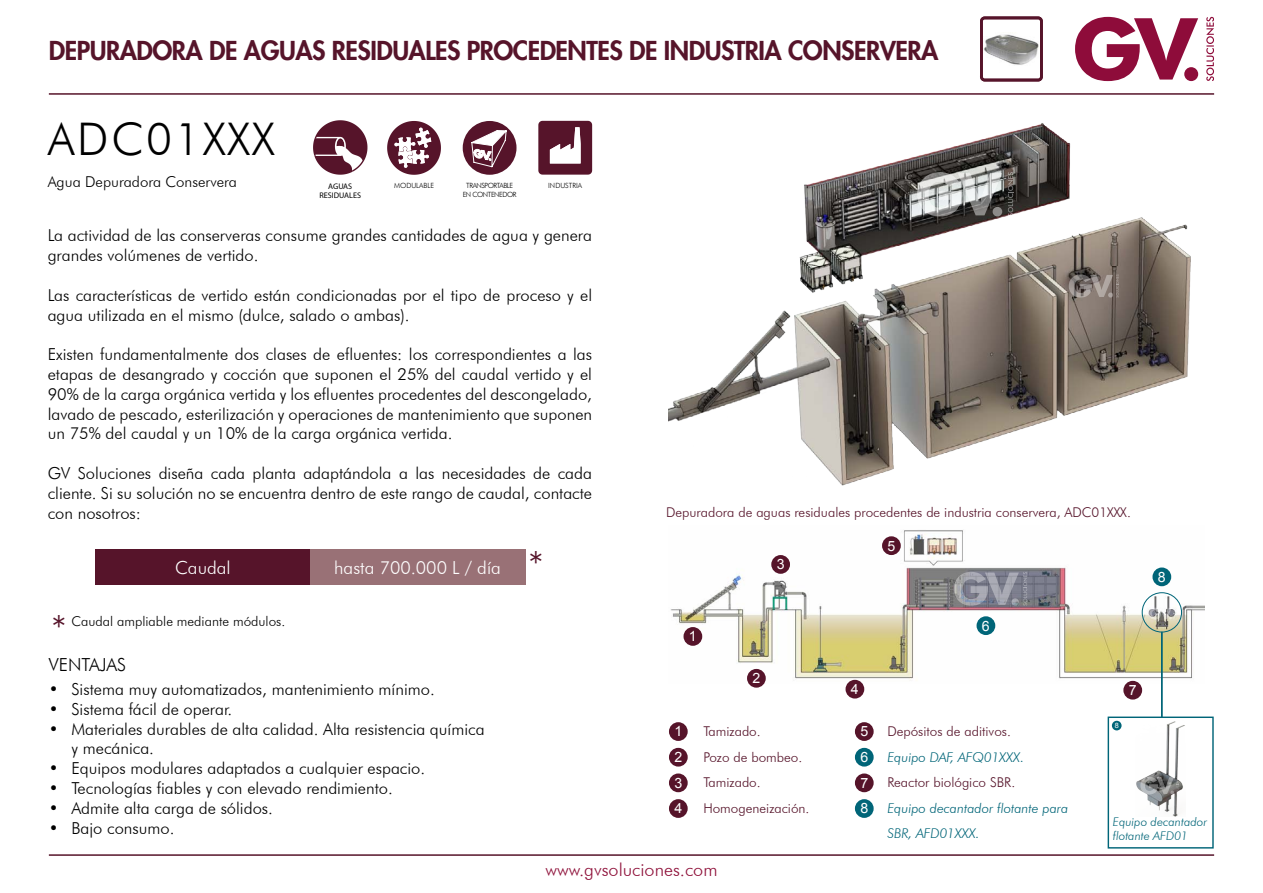
<style>
.page{position:relative;width:1263px;height:893px;background:#fff}
.page>*{position:absolute;margin:0;border:0;box-sizing:border-box;transform-origin:0 0}
.t1{font:300 45px "Futura BT";letter-spacing:.06em;color:#000}
.t2{font:300 37.5px "Futura BT";color:#56142a}
.t3{font:800 25.5px "Futura LT";letter-spacing:-.02em;color:#56142a}
.t4{font:300 18px "Futura BT";color:#fff}
.t5{font:300 18px "Futura BT";color:#8f123b}
.t6{font:300 18px "Futura BT";color:#000}
.t7{font:300 16.5px/19.8px "Futura BT";color:#000}
.t8{font:300 15px "Futura BT";color:#000}
.t9{font:14.25px "Arial";color:#fff}
.t10{font:300 13.5px "Futura BT";color:#56142a}
.t11{font:italic 300 13.5px/25.5px "Futura BT";color:#006578}
.t12{font:300 13.5px "Futura BT";color:#000}
.t13{font:italic 300 12px/14.4px "Futura BT";color:#006578}
.t14{font:8.1px/9.8px "Myriad Pro";color:#000;text-align:center}
.t15{font:7.35px "Arial";color:#fff}
.t16{font:300 7.2px/8.6px "Futura BT";letter-spacing:-.06em;color:#000;text-align:center}
.t17{font:300 7.2px "Futura BT";color:#000}
</style>
<div class="page">
<svg style="left:1075px;top:17px;width:123px;height:64px"></svg>
<svg style="left:1206px;top:17px;width:8px;height:64px"></svg>
<div style="left:1184px;top:67px;width:14px;height:14px;background:#8e0c3a;border-radius:50%"></div>
<hr style="left:49px;top:93px;width:1165px;height:2px;background:#56142a">
<hr style="left:49px;top:854px;width:1165px;height:2px;background:#56142a">
<img style="left:670px;top:530px;width:535px;height:153px">
<svg style="left:387px;top:121px;width:54px;height:54px"></svg>
<div style="left:463px;top:121px;width:53px;height:54px;background:#56142a;border-radius:50%"></div>
<svg style="left:471px;top:130px;width:36px;height:37px"></svg>
<svg style="left:538px;top:121px;width:54px;height:54px"></svg>
<svg style="left:980px;top:16px;width:63px;height:66px"></svg>
<img style="left:983px;top:33px;width:57px;height:32px">
<svg style="left:313px;top:120px;width:54px;height:55px"></svg>
<div style="left:96px;top:549px;width:214px;height:36px;background:#56142a"></div>
<div style="left:310px;top:549px;width:215px;height:36px;background:#997176"></div>
<div style="left:669px;top:722px;width:19px;height:19px;background:#56142a;border-radius:50%"></div>
<div style="left:669px;top:748px;width:19px;height:19px;background:#56142a;border-radius:50%"></div>
<div style="left:669px;top:773px;width:19px;height:19px;background:#56142a;border-radius:50%"></div>
<div style="left:669px;top:799px;width:19px;height:19px;background:#56142a;border-radius:50%"></div>
<div style="left:855px;top:722px;width:19px;height:19px;background:#56142a;border-radius:50%"></div>
<div style="left:855px;top:773px;width:19px;height:19px;background:#56142a;border-radius:50%"></div>
<div style="left:855px;top:799px;width:19px;height:19px;background:#006578;border-radius:50%"></div>
<div style="left:1107px;top:716px;width:107px;height:132px;border:1px solid #006578"></div>
<div style="left:1112px;top:721px;width:9px;height:9px;background:#006578;border-radius:50%"></div>
<div style="left:683px;top:627px;width:19px;height:19px;background:#56142a;border-radius:50%"></div>
<div style="left:747px;top:669px;width:19px;height:19px;background:#56142a;border-radius:50%"></div>
<div style="left:771px;top:555px;width:19px;height:19px;background:#56142a;border-radius:50%"></div>
<div style="left:845px;top:680px;width:19px;height:18px;background:#56142a;border-radius:50%"></div>
<div style="left:882px;top:536px;width:19px;height:19px;background:#56142a;border-radius:50%"></div>
<div style="left:976px;top:616px;width:19px;height:19px;background:#006578;border-radius:50%"></div>
<div style="left:1123px;top:681px;width:19px;height:19px;background:#56142a;border-radius:50%"></div>
<div style="left:1152px;top:567px;width:19px;height:19px;background:#006578;border-radius:50%"></div>
<div style="left:855px;top:748px;width:19px;height:19px;background:#006578;border-radius:50%"></div>
<img style="left:669px;top:123px;width:522px;height:363px">
<img style="left:1136px;top:721px;width:49px;height:96px">
<hr style="left:1161px;top:632px;width:2px;height:85px;background:#006578">
<div style="left:1142px;top:592px;width:40px;height:40px;border:1px solid #006578;border-radius:50%"></div>
<svg style="left:1008px;top:172px;width:5px;height:44px"></svg>
<svg style="left:917px;top:172px;width:85px;height:44px;background:#a3a5a3"></svg>
<svg style="left:1069px;top:274px;width:50px;height:24px"></svg>
<svg style="left:954px;top:572px;width:73px;height:34px;background:#8e909b"></svg>
<svg style="left:1149px;top:608px;width:26px;height:12px"></svg>
<svg style="left:1140px;top:777px;width:38px;height:17px"></svg>
<p class="t3" style="left:49px;top:33px;width:891px">DEPURADORA DE AGUAS RESIDUALES PROCEDENTES DE INDUSTRIA CONSERVERA</p>
<p class="t1" style="left:48px;top:112px;width:228px">ADC01XXX</p>
<p class="t8" style="left:48px;top:173px;width:191px">Agua Depuradora Conservera</p>
<p class="t17" style="left:394px;top:181px;width:42px">MODULABLE</p>
<p class="t16" style="left:463px;top:181px;width:55px">TRANSPORTABLE<br>EN CONTENEDOR</p>
<p class="t17" style="left:548px;top:181px;width:35px">INDUSTRIA</p>
<p class="t7" style="left:48px;top:226px;width:546px">La actividad de las conserveras consume grandes cantidades de agua y genera grandes volúmenes de vertido.</p>
<p class="t7" style="left:48px;top:285px;width:546px">Las características de vertido están condicionadas por el tipo de proceso y el agua utilizada en el mismo (dulce, salado o ambas).</p>
<p class="t7" style="left:48px;top:344px;width:546px;text-align:justify">Existen fundamentalmente dos clases de efluentes: los correspondientes a las etapas de desangrado y cocción que suponen el 25% del caudal vertido y el 90% de la carga orgánica vertida y los efluentes procedentes del descongelado, lavado de pescado, esterilización y operaciones de mantenimiento que suponen un 75% del caudal y un 10% de la carga orgánica vertida.</p>
<p class="t7" style="left:48px;top:463px;width:546px;text-align:justify">GV Soluciones diseña cada planta adaptándola a las necesidades de cada cliente. Si su solución no se encuentra dentro de este rango de caudal, contacte con nosotros:</p>
<p class="t14" style="left:319px;top:181px;width:43px">AGUAS<br>RESIDUALES</p>
<p class="t4" style="left:175px;top:557px;width:57px">Caudal</p>
<p class="t4" style="left:334px;top:557px;width:168px">hasta 700.000 L / día</p>
<p class="t2" style="left:51px;top:606px;width:17px">*</p>
<p class="t12" style="left:71px;top:613px;width:215px">Caudal ampliable mediante módulos.</p>
<p class="t6" style="left:49px;top:653px;width:79px">VENTAJAS</p>
<p class="t7" style="left:49px;top:679px;width:387px">• Sistema muy automatizados, mantenimiento mínimo.</p>
<p class="t7" style="left:49px;top:699px;width:185px">• Sistema fácil de operar.</p>
<p class="t7" style="left:71px;top:719px;width:415px;text-indent:-23px">• Materiales durables de alta calidad. Alta resistencia química y mecánica.</p>
<p class="t7" style="left:49px;top:758px;width:378px">• Equipos modulares adaptados a cualquier espacio.</p>
<p class="t7" style="left:49px;top:778px;width:345px">• Tecnologías fiables y con elevado rendimiento.</p>
<p class="t7" style="left:49px;top:798px;width:226px">• Admite alta carga de sólidos.</p>
<p class="t7" style="left:49px;top:818px;width:127px">• Bajo consumo.</p>
<p class="t2" style="left:528px;top:542px;width:17px">*</p>
<p class="t10" style="left:666px;top:504px;width:466px">Depuradora de aguas residuales procedentes de industria conservera, ADC01XXX.</p>
<p class="t9" style="left:777px;top:555px;width:9px">3</p>
<p class="t9" style="left:689px;top:627px;width:9px">1</p>
<p class="t9" style="left:752px;top:669px;width:9px">2</p>
<p class="t9" style="left:674px;top:722px;width:9px">1</p>
<p class="t9" style="left:674px;top:748px;width:9px">2</p>
<p class="t9" style="left:674px;top:773px;width:9px">3</p>
<p class="t9" style="left:674px;top:799px;width:9px">4</p>
<p class="t10" style="left:703px;top:723px;width:59px">Tamizado.</p>
<p class="t10" style="left:703px;top:749px;width:100px">Pozo de bombeo.</p>
<p class="t10" style="left:703px;top:774px;width:59px">Tamizado.</p>
<p class="t10" style="left:703px;top:800px;width:108px">Homogeneización.</p>
<p class="t9" style="left:887px;top:536px;width:9px">5</p>
<p class="t9" style="left:982px;top:616px;width:9px">6</p>
<p class="t9" style="left:851px;top:680px;width:9px">4</p>
<p class="t9" style="left:860px;top:722px;width:9px">5</p>
<p class="t9" style="left:860px;top:748px;width:9px">6</p>
<p class="t9" style="left:860px;top:773px;width:9px">7</p>
<p class="t9" style="left:860px;top:799px;width:9px">8</p>
<p class="t10" style="left:887px;top:723px;width:125px">Depósitos de aditivos.</p>
<p class="t11" style="left:887px;top:744px;width:138px">Equipo DAF, AFQ01XXX.</p>
<p class="t10" style="left:887px;top:774px;width:129px">Reactor biológico SBR.</p>
<p class="t11" style="left:887px;top:795px;width:182px">Equipo decantador flotante para<br>SBR, AFD01XXX.</p>
<p class="t9" style="left:1158px;top:567px;width:9px">8</p>
<p class="t9" style="left:1129px;top:681px;width:9px">7</p>
<p class="t15" style="left:1115px;top:721px;width:6px">8</p>
<p class="t13" style="left:1113px;top:814px;width:96px">Equipo decantador flotante AFD01</p>
<p class="t5" style="left:545px;top:859px;width:174px">www.gvsoluciones.com</p>
</div>
